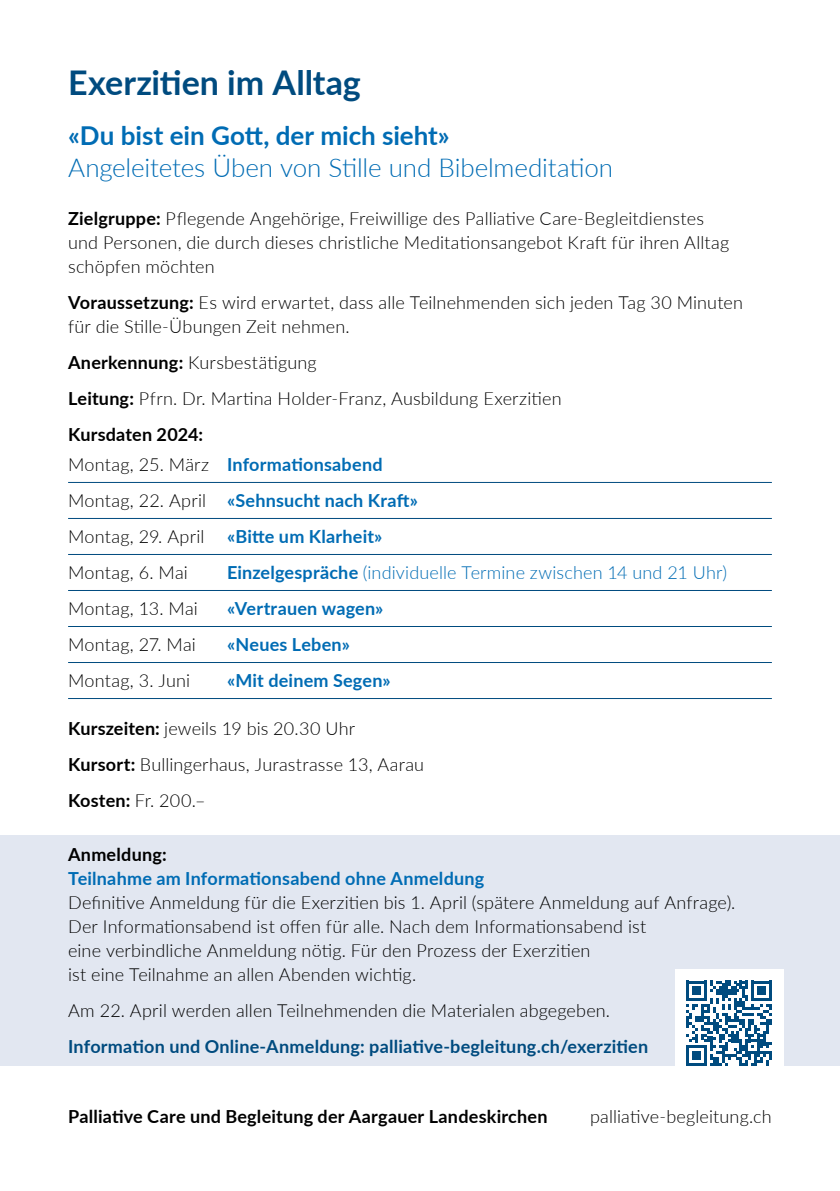
<style>
.page{position:relative;width:840px;height:1191px;background:#fff}
.page>*{position:absolute;margin:0;border:0;box-sizing:border-box;transform-origin:0 0}
.titel_2{font:700 34px "Lato";letter-spacing:-.005em;color:#004b7f}
.text{font:300 26px/32px "Lato";letter-spacing:-.005em;color:#006cb4}
.text-2{font:300 18px/24px "Lato";letter-spacing:.005em;color:#000}
.text-3{font:700 18px "Lato";letter-spacing:.01em;color:#006cb4}
.text-4{font:700 18px "Lato";letter-spacing:.01em;color:#004b7f}
.text-5{font:700 18px "Lato";letter-spacing:.01em;color:#000}
.text-6{font:300 18px "Lato";letter-spacing:.01em;color:#006cb4}
.s1{font-weight:700}
.s2{font-weight:300;color:#000}
.s3{font-weight:700;color:#006cb4}
</style>
<div class="page">
<hr style="left:68px;top:482px;width:703px;height:1px;background:#004b7f">
<hr style="left:68px;top:518px;width:703px;height:1px;background:#004b7f">
<hr style="left:68px;top:554px;width:703px;height:1px;background:#004b7f">
<hr style="left:68px;top:590px;width:703px;height:1px;background:#004b7f">
<hr style="left:68px;top:626px;width:703px;height:1px;background:#004b7f">
<hr style="left:68px;top:662px;width:703px;height:1px;background:#004b7f">
<hr style="left:68px;top:698px;width:703px;height:1px;background:#004b7f">
<div style="left:0;top:835px;width:839px;height:231px;background:#e2e7f1"></div>
<div style="left:674px;top:969px;width:108px;height:108px;background:#fff"></div>
<svg style="left:686px;top:980px;width:85px;height:86px"></svg>
<p class="titel_2" style="left:68px;top:58px;width:294px">Exerzitien im Alltag</p>
<p class="text" style="left:68px;top:118px;width:546px"><span class="s1">«Du bist ein Gott, der mich sieht»<br></span>Angeleitetes Üben von Stille und Bibelmeditation</p>
<p class="text-2" style="left:68px;top:206px;width:662px"><span class="s1">Zielgruppe:</span> Pflegende Angehörige, Freiwillige des Palliative Care-Begleitdienstes und Personen, die durch dieses christliche Meditationsangebot Kraft für ihren Alltag schöpfen möchten</p>
<p class="text-2" style="left:68px;top:290px;width:676px"><span class="s1">Voraussetzung:</span> Es wird erwartet, dass alle Teilnehmenden sich jeden Tag 30 Minuten für die Stille-Übungen Zeit nehmen.</p>
<p class="text-2" style="left:68px;top:350px;width:250px"><span class="s1">Anerkennung:</span> Kursbestätigung</p>
<p class="text-2" style="left:68px;top:386px;width:494px"><span class="s1">Leitung:</span> Pfrn. Dr. Martina Holder-Franz, Ausbildung Exerzitien</p>
<p class="text-5" style="left:68px;top:421px;width:137px">Kursdaten 2024:</p>
<p class="text-3" style="left:68px;top:451px;width:316px"><span class="s2">Montag, 25. März</span> Informationsabend</p>
<p class="text-3" style="left:68px;top:487px;width:351px"><span class="s2">Montag, 22. April</span> «Sehnsucht nach Kraft»</p>
<p class="text-2" style="left:68px;top:524px;width:138px">Montag, 29. April</p>
<p class="text-3" style="left:227px;top:523px;width:157px">«Bitte um Klarheit»</p>
<p class="text-2" style="left:68px;top:560px;width:121px">Montag, 6. Mai</p>
<p class="text-6" style="left:227px;top:560px;width:501px"><span class="s1">Einzelgespräche</span> (individuelle Termine zwischen 14 und 21 Uhr)</p>
<p class="text-2" style="left:68px;top:596px;width:131px">Montag, 13. Mai</p>
<p class="text-3" style="left:227px;top:595px;width:158px">«Vertrauen wagen»</p>
<p class="text-2" style="left:68px;top:632px;width:129px">Montag, 27. Mai</p>
<p class="text-3" style="left:227px;top:631px;width:124px">«Neues Leben»</p>
<p class="text-2" style="left:68px;top:668px;width:124px">Montag, 3. Juni</p>
<p class="text-3" style="left:227px;top:667px;width:165px">«Mit deinem Segen»</p>
<p class="text-2" style="left:68px;top:716px;width:288px"><span class="s1">Kurszeiten:</span> jeweils 19 bis 20.30 Uhr</p>
<p class="text-2" style="left:68px;top:752px;width:357px"><span class="s1">Kursort:</span> Bullingerhaus, Jurastrasse 13, Aarau</p>
<p class="text-2" style="left:68px;top:788px;width:139px"><span class="s1">Kosten:</span> Fr. 200.–</p>
<p class="text-2" style="left:68px;top:842px;width:668px"><span class="s1">Anmeldung:<br></span><span class="s3">Teilnahme am Informationsabend ohne Anmeldung<br></span>Definitive Anmeldung für die Exerzitien bis 1. April (spätere Anmeldung auf Anfrage).<br>Der Informationsabend ist offen für alle. Nach dem Informationsabend ist<br>eine verbindliche Anmeldung nötig. Für den Prozess der Exerzitien<br>ist eine Teilnahme an allen Abenden wichtig.</p>
<p class="text-2" style="left:68px;top:998px;width:543px">Am 22. April werden allen Teilnehmenden die Materialen abgegeben.</p>
<p class="text-4" style="left:68px;top:1033px;width:581px">Information und Online-Anmeldung: palliative-begleitung.ch/exerzitien</p>
<p class="text-5" style="left:68px;top:1103px;width:480px">Palliative Care und Begleitung der Aargauer Landeskirchen</p>
<p class="text-2" style="left:590px;top:1103px;width:183px">palliative-begleitung.ch</p>
</div>
